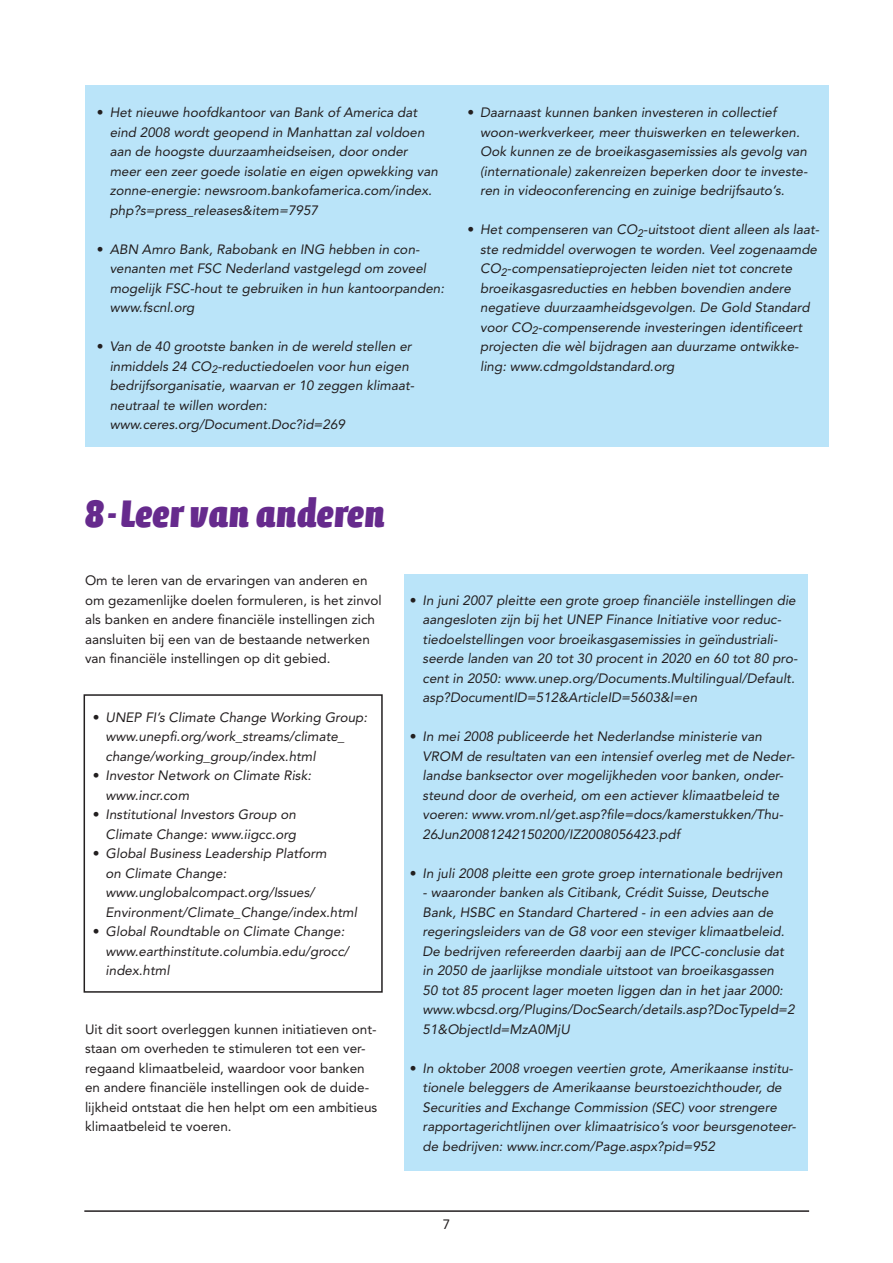
<style>
.page{position:relative;width:893px;height:1263px;background:#fff}
.page>*{position:absolute;margin:0;border:0;box-sizing:border-box;transform-origin:0 0}
.t1{font:900 39px "Calcite Pro";color:#662a8d}
.t2{font:italic 13.5px/19.5px "Avenir";color:#231f20}
.t3{font:13.5px/19.5px "Avenir";color:#231f20}
.s1{font-style:normal}
</style>
<div class="page">
<hr style="left:84px;top:1210px;width:725px;height:2px;background:#231f20">
<div style="left:85px;top:85px;width:744px;height:361px;background:#bae4f9"></div>
<div style="left:404px;top:574px;width:404px;height:596px;background:#bae4f9"></div>
<div style="left:84px;top:694px;width:299px;height:299px;border:2px solid #231f20"></div>
<p class="t2" style="left:110px;top:103px;width:330px;text-indent:-13px"><span class="s1">•</span> Het nieuwe hoofdkantoor van Bank of America dat eind 2008 wordt geopend in Manhattan zal voldoen aan de hoogste duurzaamheidseisen, door onder meer een zeer goede isolatie en eigen opwekking van zonne-energie: newsroom.bankofamerica.com/index. php?s=press_releases&amp;item=7957</p>
<p class="t2" style="left:110px;top:239px;width:336px;text-indent:-13px"><span class="s1">•</span> ABN Amro Bank, Rabobank en ING hebben in con&shy;venanten met FSC Nederland vastgelegd om zoveel mogelijk FSC-hout te gebruiken in hun kantoorpanden: www.fscnl.org</p>
<p class="t2" style="left:110px;top:337px;width:306px;text-indent:-13px"><span class="s1">•</span> Van de 40 grootste banken in de wereld stellen er inmiddels 24 CO<sub>2</sub>-reductiedoelen voor hun eigen bedrijfsorganisatie, waarvan er 10 zeggen klimaat&shy;neutraal te willen worden: www.ceres.org/Document.Doc?id=269</p>
<p class="t2" style="left:480px;top:103px;width:329px;text-indent:-13px"><span class="s1">•</span> Daarnaast kunnen banken investeren in collectief woon-werkverkeer, meer thuiswerken en telewerken.<br>Ook kunnen ze de broeikasgasemissies als gevolg van (internationale) zakenreizen beperken door te investe&shy;ren in videoconferencing en zuinige bedrijfsauto’s.</p>
<p class="t2" style="left:480px;top:220px;width:341px;text-indent:-13px"><span class="s1">•</span> Het compenseren van CO<sub>2</sub>-uitstoot dient alleen als laat&shy;ste redmiddel overwogen te worden. Veel zogenaamde CO<sub>2</sub>-compensatieprojecten leiden niet tot concrete broeikasgasreducties en hebben bovendien andere negatieve duurzaamheidsgevolgen. De Gold Standard voor CO<sub>2</sub>-compenserende investeringen identificeert projecten die wèl bijdragen aan duurzame ontwikke&shy;ling: www.cdmgoldstandard.org</p>
<h1 class="t1" style="left:85px;top:490px;width:301px">8 - Leer van anderen</h1>
<p class="t3" style="left:85px;top:571px;width:298px">Om te leren van de ervaringen van anderen en om gezamenlijke doelen formuleren, is het zinvol als banken en andere financiële instellingen zich aansluiten bij een van de bestaande netwerken van financiële instellingen op dit gebied.</p>
<p class="t2" style="left:106px;top:707px;width:263px;text-indent:-13px"><span class="s1">•</span> UNEP FI’s Climate Change Working Group: www.unepfi.org/work_streams/climate_ change/working_group/index.html</p>
<p class="t2" style="left:106px;top:766px;width:207px;text-indent:-13px"><span class="s1">•</span> Investor Network on Climate Risk: www.incr.com</p>
<p class="t2" style="left:93px;top:805px;width:205px;text-align:right"><span class="s1">•</span> Institutional Investors Group on<br>Climate Change: www.iigcc.org</p>
<p class="t2" style="left:106px;top:844px;width:253px;text-indent:-13px"><span class="s1">•</span> Global Business Leadership Platform<br>on Climate Change: www.unglobalcompact.org/Issues/ Environment/Climate_Change/index.html</p>
<p class="t2" style="left:106px;top:922px;width:245px;text-indent:-13px"><span class="s1">•</span> Global Roundtable on Climate Change: www.earthinstitute.columbia.edu/grocc/ index.html</p>
<p class="t3" style="left:85px;top:1019px;width:294px">U it dit soort overleggen kunnen initiatieven ont&shy;staan om overheden te stimuleren tot een ver&shy;regaand klimaatbeleid, waardoor voor banken en andere financiële instellingen ook de duide&shy;lijkheid ontstaat die hen helpt om een ambitieus klimaatbeleid te voeren.</p>
<p class="t2" style="left:423px;top:590px;width:377px;text-indent:-13px"><span class="s1">•</span> In juni 2007 pleitte een grote groep financiële instellingen die aangesloten zijn bij het UNEP Finance Initiative voor reduc&shy;tiedoelstellingen voor broeikasgasemissies in geïndustriali&shy;seerde landen van 20 tot 30 procent in 2020 en 60 tot 80 pro&shy;cent in 2050: www.unep.org/Documents.Multilingual/Default. asp?DocumentID=512&amp;ArticleID=5603&amp;l=en</p>
<p class="t2" style="left:423px;top:727px;width:373px;text-indent:-13px"><span class="s1">•</span> In mei 2008 publiceerde het Nederlandse ministerie van VROM de resultaten van een intensief overleg met de Neder&shy;landse banksector over mogelijkheden voor banken, onder&shy;steund door de overheid, om een actiever klimaatbeleid te voeren: www.vrom.nl/get.asp?file=docs/kamerstukken/Thu-26Jun20081242150200/IZ2008056423.pdf</p>
<p class="t2" style="left:410px;top:863px;width:374px"><span class="s1">•</span> In juli 2008 pleitte een grote groep internationale bedrijven</p>
<p class="t2" style="left:423px;top:883px;width:374px">- waaronder banken als Citibank, Crédit Suisse, Deutsche Bank, HSBC en Standard Chartered - in een advies aan de regeringsleiders van de G8 voor een steviger klimaatbeleid.<br>De bedrijven refereerden daarbij aan de IPCC-conclusie dat in 2050 de jaarlijkse mondiale uitstoot van broeikasgassen<br>50 tot 85 procent lager moeten liggen dan in het jaar 2000: www.wbcsd.org/Plugins/DocSearch/details.asp?DocTypeId=2<br>51&amp;ObjectId=MzA0MjU</p>
<p class="t2" style="left:423px;top:1058px;width:375px;text-indent:-13px"><span class="s1">•</span> In oktober 2008 vroegen veertien grote, Amerikaanse institu&shy;tionele beleggers de Amerikaanse beurstoezichthouder, de Securities and Exchange Commission (SEC) voor strengere rapportagerichtlijnen over klimaatrisico’s voor beursgenoteer&shy;de bedrijven: www.incr.com/Page.aspx?pid=952</p>
</div>
